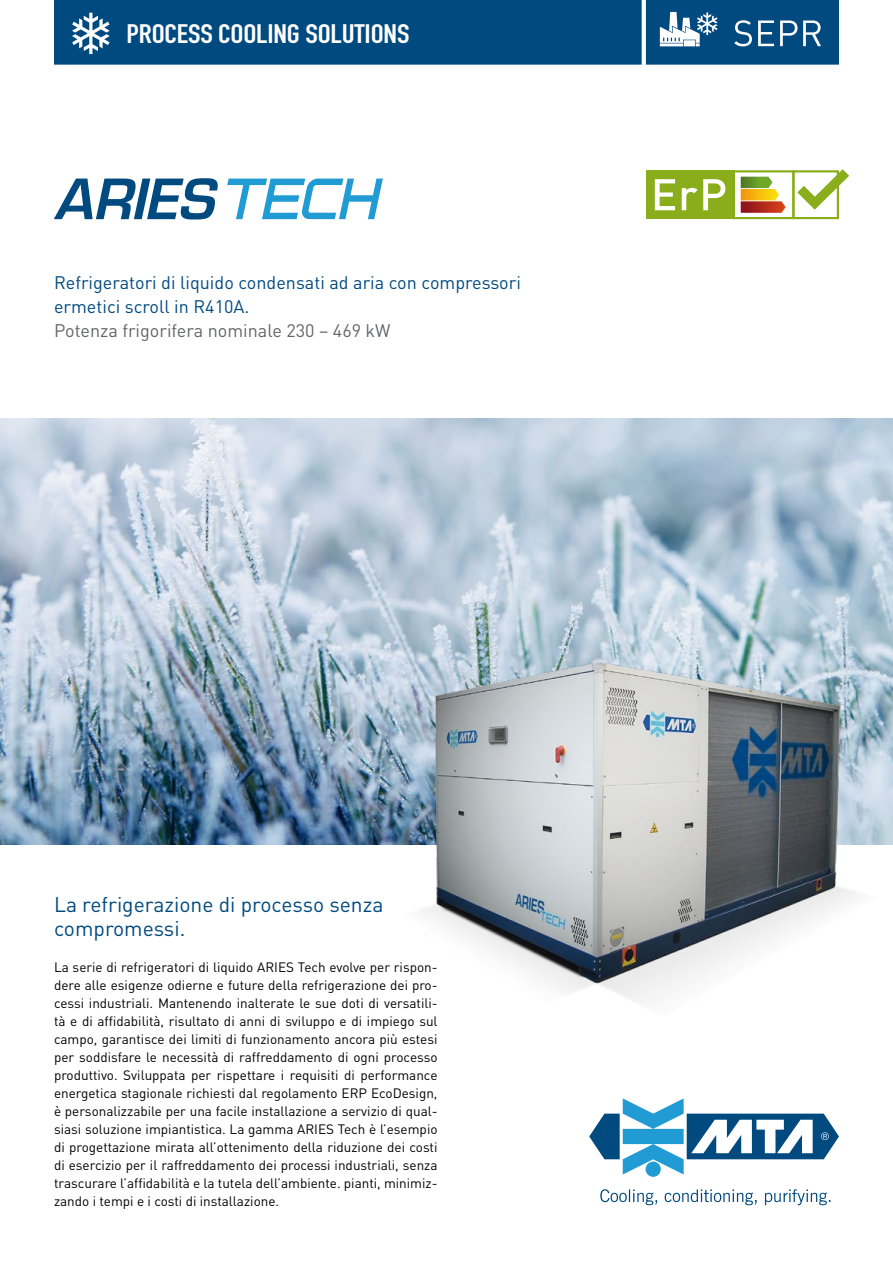
<style>
.page{position:relative;width:893px;height:1263px;background:#fff}
.page>*{position:absolute;margin:0;border:0;box-sizing:border-box;transform-origin:0 0}
.t1{font:italic 54.15px "Square 721 Dm Normal";color:#004a80}
.t2{font:26.4px "DIN Engschrift Alternate";letter-spacing:-.005em;color:#fff;scale:1.16 1}
.t3{font:21px/24px "DIN Pro";color:#004a80}
.t4{font:18px/24px "DIN Pro";color:#004a80}
.t5{font:18px "DIN Pro";color:#646567}
.t6{font:13.5px/18px "DIN Pro";color:#000;text-align:justify}
</style>
<div class="page">
<svg style="left:589px;top:1098px;width:250px;height:79px"></svg>
<svg style="left:600px;top:1189px;width:230px;height:16px"></svg>
<img style="left:0;top:419px;width:893px;height:425px">
<svg style="left:227px;top:179px;width:156px;height:40px"></svg>
<img style="left:237px;top:549px;width:656px;height:454px">
<div style="left:646px;top:170px;width:88px;height:49px;background:#8aae1b"></div>
<svg style="left:655px;top:179px;width:70px;height:31px"></svg>
<svg style="left:732px;top:169px;width:117px;height:51px"></svg>
<svg style="left:54px;top:0;width:785px;height:65px;background:#0e5487"></svg>
<h2 class="t2" style="left:127px;top:18px;width:245px">PROCESS COOLING SOLUTIONS</h2>
<h1 class="t1" style="left:54px;top:165px;width:175px">ARIES</h1>
<h3 class="t4" style="left:54px;top:270px;width:468px">Refrigeratori di liquido condensati ad aria con compressori ermetici scroll in R410A.</h3>
<h3 class="t5" style="left:54px;top:318px;width:338px">Potenza frigorifera nominale 230 – 469 kW</h3>
<h3 class="t3" style="left:54px;top:891px;width:331px">La refrigerazione di processo senza compromessi.</h3>
<p class="t6" style="left:54px;top:957px;width:385px">La serie di refrigeratori di liquido ARIES Tech evolve per rispon&shy;dere alle esigenze odierne e future della refrigerazione dei pro&shy;cessi industriali. Mantenendo inalterate le sue doti di versatili&shy;tà e di affidabilità, risultato di anni di sviluppo e di impiego sul campo, garantisce dei limiti di funzionamento ancora più estesi per soddisfare le necessità di raffreddamento di ogni processo produttivo. Sviluppata per rispettare i requisiti di performance energetica stagionale richiesti dal regolamento ERP EcoDesign, è personalizzabile per una facile installazione a servizio di qual&shy;siasi soluzione impiantistica. La gamma ARIES Tech è l’esempio di progettazione mirata all’ottenimento della riduzione dei costi di esercizio per il raffreddamento dei processi industriali, senza trascurare l’affidabilità e la tutela dell’ambiente. pianti, minimiz&shy;zando i tempi e i costi di installazione.</p>
</div>
